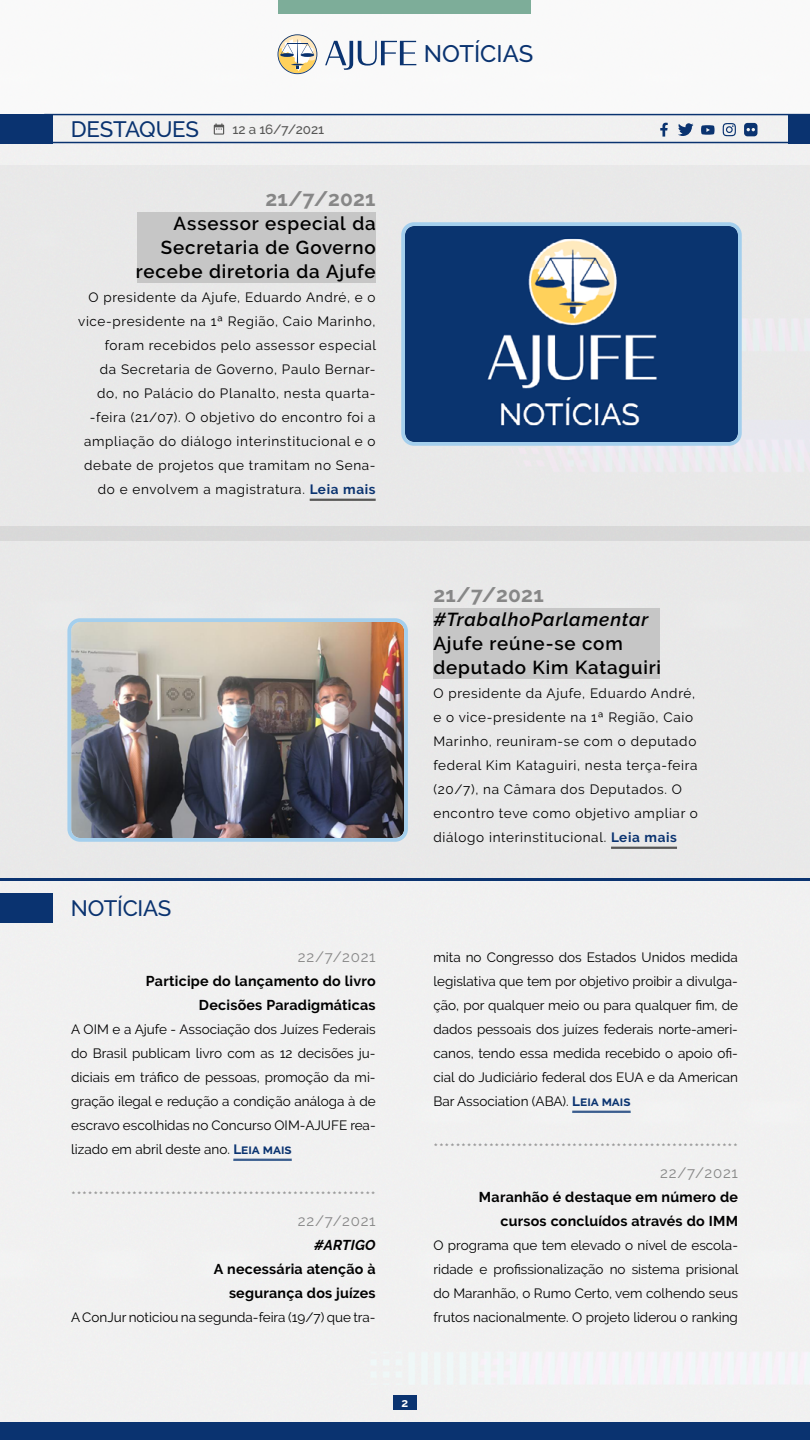
<style>
.page{position:relative;width:810px;height:1440px;background:#fff}
.page>*{position:absolute;margin:0;border:0;box-sizing:border-box;transform-origin:0 0}
.t1{font:500 23.85px "Raleway";color:#0a3370}
.t2{font:500 22.2px "Raleway";letter-spacing:-.01em;color:#0a3370}
.t3{font:700 21px "Raleway";letter-spacing:.01em;color:#878787}
.t4{font:600 18.75px/24px "Raleway";letter-spacing:.045em;color:#000}
.t5{font:italic 600 18.75px "Raleway";letter-spacing:.045em;color:#000}
.t6{font:15px/24px "Raleway";letter-spacing:.05em;color:#878787;text-align:right}
.t7{font:700 14.25px/24px "Raleway";letter-spacing:.015em;color:#000;text-align:right}
.t8{font:italic 700 14.25px "Raleway";letter-spacing:.005em;color:#000}
.t9{font:13.5px/24px "Raleway";letter-spacing:.05em;color:#000;text-align:justify}
.t10{font:13.5px "Raleway";color:#000}
.t11{font:500 13.42px "Raleway";letter-spacing:-.01em;color:#575756}
.t12{font:700 12px "Raleway";color:#fff}
.s1{font-weight:700;color:#0a3370}
</style>
<div class="page">
<img style="left:0;top:143px;width:810px;height:1279px">
<svg style="left:44px;top:0;width:766px;height:114px"></svg>
<div style="left:393px;top:1396px;width:24px;height:14px;background:#0a3370"></div>
<svg style="left:278px;top:33px;width:39px;height:41px"></svg>
<svg style="left:325px;top:41px;width:91px;height:29px"></svg>
<img style="left:72px;top:623px;width:331px;height:214px">
<div style="left:67px;top:618px;width:341px;height:224px;border:4px solid #a4cfed;border-radius:11px"></div>
<div style="left:434px;top:608px;width:226px;height:70px;background:#c6c6c6"></div>
<hr style="left:611px;top:847px;width:66px;height:2px;background:#575756">
<hr style="left:233px;top:1159px;width:59px;height:2px;background:#3b5c8d">
<div style="left:279px;top:0;width:252px;height:14px;background:#7dad99"></div>
<div style="left:0;top:1422px;width:810px;height:18px;background:#0a3370"></div>
<hr style="left:0;top:878px;width:810px;height:2px;background:#0a3370">
<div style="left:0;top:526px;width:810px;height:15px;background:#d8d8d8"></div>
<div style="left:0;top:893px;width:52px;height:29px;background:#0a3370"></div>
<div style="left:0;top:114px;width:52px;height:29px;background:#0a3370"></div>
<svg style="left:52px;top:114px;width:758px;height:29px"></svg>
<hr style="left:572px;top:1111px;width:59px;height:2px;background:#3b5c8d">
<img style="left:406px;top:227px;width:331px;height:214px">
<div style="left:401px;top:222px;width:341px;height:224px;border:4px solid #a4cfed;border-radius:11px"></div>
<div style="left:137px;top:212px;width:239px;height:70px;background:#c6c6c6"></div>
<hr style="left:310px;top:499px;width:66px;height:2px;background:#575756">
<h2 class="t2" style="left:71px;top:116px;width:130px">DESTAQUES</h2>
<p class="t11" style="left:233px;top:121px;width:93px">12 a 16/7/2021</p>
<h3 class="t3" style="left:265px;top:186px;width:112px">21/7/2021</h3>
<h3 class="t4" style="left:136px;top:211px;width:241px;text-align:right">Assessor especial da<br>Secretaria de Governo recebe diretoria da Ajufe</h3>
<p class="t9" style="left:78px;top:285px;width:299px;text-align:right">O presidente da Ajufe, Eduardo André, e o vice-presidente na 1ª Região, Caio Marinho, foram recebidos pelo assessor especial<br>da Secretaria de Governo, Paulo Bernar&shy;do, no Palácio do Planalto, nesta quarta--feira (21/07). O objetivo do encontro foi a ampliação do diálogo interinstitucional e o debate de projetos que tramitam no Sena&shy;do e envolvem a magistratura. <span class="s1">Leia mais</span></p>
<h1 class="t1" style="left:424px;top:40px;width:111px">NOTÍCIAS</h1>
<h2 class="t2" style="left:71px;top:895px;width:102px">NOTÍCIAS</h2>
<p class="t6" style="left:298px;top:944px;width:79px">22/7/2021</p>
<p class="t7" style="left:146px;top:969px;width:231px">Participe do lançamento do livro<br>Decisões Paradigmáticas</p>
<p class="t9" style="left:71px;top:1017px;width:306px">A OIM e a Ajufe - Associação dos Juízes Federais do Brasil publicam livro com as 12 decisões ju&shy;diciais em tráfico de pessoas, promoção da mi&shy;gração ilegal e redução a condição análoga à de escravo escolhidas no Concurso OIM-AJUFE rea&shy;lizado em abril deste ano. <span class="s1">Leia mais</span></p>
<p class="t6" style="left:71px;top:1184px;width:306px">*******************************************************<br>22/7/2021</p>
<p class="t8" style="left:314px;top:1237px;width:63px">#ARTIGO</p>
<p class="t7" style="left:214px;top:1257px;width:163px">A necessária atenção à segurança dos juízes</p>
<p class="t10" style="left:71px;top:1309px;width:306px">A ConJur noticiou na segunda-feira (19/7) que tra-</p>
<h3 class="t3" style="left:434px;top:582px;width:112px">21/7/2021</h3>
<h3 class="t5" style="left:434px;top:608px;width:216px">#TrabalhoParlamentar</h3>
<h3 class="t4" style="left:434px;top:631px;width:229px">Ajufe reúne-se com deputado Kim Kataguiri</h3>
<p class="t9" style="left:434px;top:681px;width:266px;text-align:left">O presidente da Ajufe, Eduardo André, e o vice-presidente na 1ª Região, Caio Marinho, reuniram-se com o deputado federal Kim Kataguiri, nesta terça-feira (20/7), na Câmara dos Deputados. O encontro teve como objetivo ampliar o diálogo interinstitucional. <span class="s1">Leia mais</span></p>
<p class="t9" style="left:434px;top:945px;width:306px">mita no Congresso dos Estados Unidos medida legislativa que tem por objetivo proibir a divulga&shy;ção, por qualquer meio ou para qualquer fim, de dados pessoais dos juízes federais norte-ameri&shy;canos, tendo essa medida recebido o apoio ofi&shy;cial do Judiciário federal dos EUA e da American Bar Association (ABA). <span class="s1">Leia mais</span></p>
<p class="t6" style="left:434px;top:1136px;width:306px">*******************************************************<br>22/7/2021</p>
<p class="t7" style="left:479px;top:1185px;width:261px">Maranhão é destaque em número de cursos concluídos através do IMM</p>
<p class="t9" style="left:434px;top:1233px;width:306px">O programa que tem elevado o nível de escola&shy;ridade e profissionalização no sistema prisional do Maranhão, o Rumo Certo, vem colhendo seus frutos nacionalmente. O projeto liderou o ranking</p>
<p class="t12" style="left:402px;top:1396px;width:8px">2</p>
</div>
